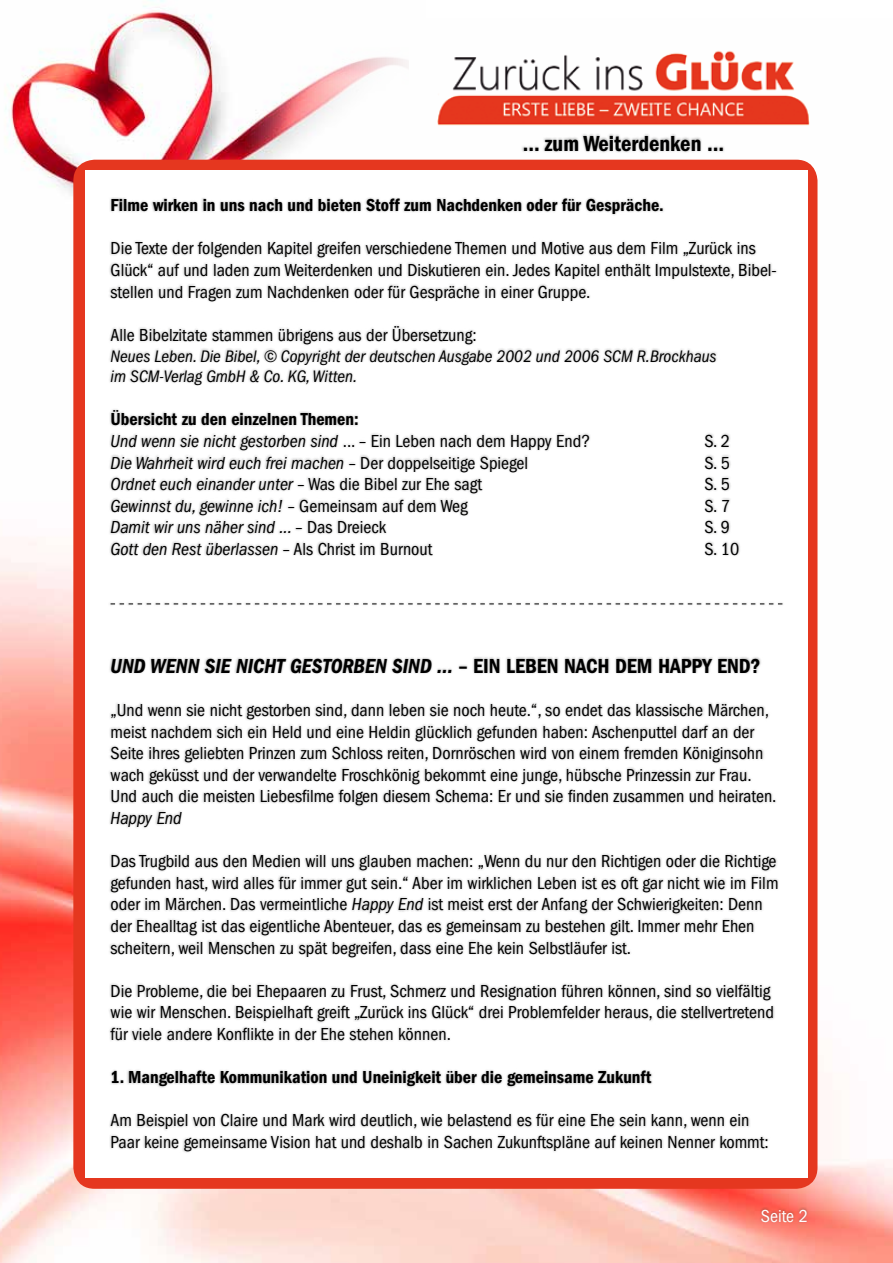
<style>
.page{position:relative;width:893px;height:1263px;background:#fff}
.page>*{position:absolute;margin:0;border:0;box-sizing:border-box;transform-origin:0 0}
.t1{font:600 condensed 22.5px "Franklin Gothic LT";color:#000}
._02_Headline{font:italic 600 condensed 21px "Franklin Gothic LT";color:#000}
.t2{font:condensed 18px/21.6px "Franklin Gothic LT";color:#000}
.t3{font:italic condensed 18px "Franklin Gothic LT";color:#000}
.t4{font:600 condensed 18px "Franklin Gothic LT";color:#000}
.t5{font:condensed 18px "Franklin Gothic LT";color:#fff}
._01_Kursiv{font:italic condensed 17.25px "Franklin Gothic LT";color:#000}
.s1{font-style:normal}
.s2{font-style:italic}
</style>
<div class="page">
<img style="left:0;top:159px;width:893px;height:1104px">
<img style="left:0;top:0;width:434px;height:296px">
<div style="left:73px;top:160px;width:744px;height:1029px;background:#e5371f;border-radius:21px"></div>
<div style="left:85px;top:170px;width:723px;height:1008px;background:#fff"></div>
<img style="left:410px;top:44px;width:400px;height:105px">
<div style="left:521px;top:133px;width:204px;height:20px;background:#30302f;opacity:.37"></div>
<div style="left:108px;top:197px;width:677px;height:956px;background:#30302f;opacity:.37"></div>
<svg style="left:111px;top:603px;width:671px;height:1px"></svg>
<div style="left:759px;top:1207px;width:50px;height:16px;background:#30302f;opacity:.37"></div>
<p class="t1" style="left:523px;top:130px;width:203px">... zum Weiterdenken ...</p>
<p class="t4" style="left:111px;top:195px;width:555px">Filme wirken in uns nach und bieten Stoff zum Nachdenken oder für Gespräche.</p>
<p class="t2" style="left:111px;top:238px;width:668px">Die Texte der folgenden Kapitel greifen verschiedene Themen und Motive aus dem Film „Zurück ins<br>Glück“ auf und laden zum Weiterdenken und Diskutieren ein. Jedes Kapitel enthält Impulstexte, Bibel&shy;stellen und Fragen zum Nachdenken oder für Gespräche in einer Gruppe.</p>
<p class="t2" style="left:111px;top:324px;width:368px">Alle Bibelzitate stammen übrigens aus der Übersetzung:</p>
<p class="_01_Kursiv" style="left:111px;top:346px;width:608px">Neues Leben. Die Bibel, © Copyright der deutschen Ausgabe 2002 und 2006 SCM R.Brockhaus</p>
<p class="_01_Kursiv" style="left:111px;top:367px;width:248px">im SCM-Verlag GmbH &amp; Co. KG, Witten.</p>
<p class="t4" style="left:111px;top:409px;width:250px">Übersicht zu den einzelnen Themen:</p>
<p class="t3" style="left:111px;top:431px;width:481px">Und wenn sie nicht gestorben sind <span class="s1">... – Ein Leben nach dem Happy End?</span></p>
<p class="t2" style="left:705px;top:430px;width:27px">S. 2</p>
<p class="t3" style="left:111px;top:453px;width:419px">Die Wahrheit wird euch frei machen <span class="s1">– Der doppelseitige Spiegel</span></p>
<p class="t2" style="left:705px;top:452px;width:27px">S. 5</p>
<p class="t3" style="left:111px;top:474px;width:373px">Ordnet euch einander unter <span class="s1">– Was die Bibel zur Ehe sagt</span></p>
<p class="t2" style="left:705px;top:474px;width:27px">S. 5</p>
<p class="t3" style="left:111px;top:496px;width:359px">Gewinnst du, gewinne ich! <span class="s1">– Gemeinsam auf dem Weg</span></p>
<p class="t2" style="left:705px;top:495px;width:27px">S. 7</p>
<p class="t3" style="left:111px;top:517px;width:277px">Damit wir uns näher sind ... <span class="s1">– Das Dreieck</span></p>
<p class="t2" style="left:705px;top:517px;width:27px">S. 9</p>
<p class="t3" style="left:111px;top:539px;width:323px">Gott den Rest überlassen <span class="s1">– Als Christ im Burnout</span></p>
<p class="t2" style="left:705px;top:538px;width:36px">S. 10</p>
<p class="_02_Headline" style="left:111px;top:654px;width:652px">UND WENN SIE NICHT GESTORBEN SIND ... <span class="s1">– EIN LEBEN NACH DEM HAPPY END?</span></p>
<p class="t2" style="left:111px;top:699px;width:667px">„Und wenn sie nicht gestorben sind, dann leben sie noch heute.“, so endet das klassische Märchen, meist nachdem sich ein Held und eine Heldin glücklich gefunden haben: Aschenputtel darf an der Seite ihres geliebten Prinzen zum Schloss reiten, Dornröschen wird von einem fremden Königinsohn wach geküsst und der verwandelte Froschkönig bekommt eine junge, hübsche Prinzessin zur Frau.<br>Und auch die meisten Liebesfilme folgen diesem Schema: Er und sie finden zusammen und heiraten.<br><span class="s2">Happy End</span></p>
<p class="t2" style="left:111px;top:850px;width:669px">Das Trugbild aus den Medien will uns glauben machen: „Wenn du nur den Richtigen oder die Richtige gefunden hast, wird alles für immer gut sein.“ Aber im wirklichen Leben ist es oft gar nicht wie im Film oder im Märchen. Das vermeintliche <span class="s2">Happy End</span> ist meist erst der Anfang der Schwierigkeiten: Denn der Ehealltag ist das eigentliche Abenteuer, das es gemeinsam zu bestehen gilt. Immer mehr Ehen scheitern, weil Menschen zu spät begreifen, dass eine Ehe kein Selbstläufer ist.</p>
<p class="t2" style="left:111px;top:980px;width:665px">Die Probleme, die bei Ehepaaren zu Frust, Schmerz und Resignation führen können, sind so vielfältig wie wir Menschen. Beispielhaft greift „Zurück ins Glück“ drei Problemfelder heraus, die stellvertretend für viele andere Konflikte in der Ehe stehen können.</p>
<p class="t4" style="left:111px;top:1067px;width:542px">1. Mangelhafte Kommunikation und Uneinigkeit über die gemeinsame Zukunft</p>
<p class="t2" style="left:111px;top:1110px;width:660px">Am Beispiel von Claire und Mark wird deutlich, wie belastend es für eine Ehe sein kann, wenn ein<br>Paar keine gemeinsame Vision hat und deshalb in Sachen Zukunftspläne auf keinen Nenner kommt:</p>
<p class="t5" style="left:761px;top:1205px;width:49px">Seite 2</p>
</div>
